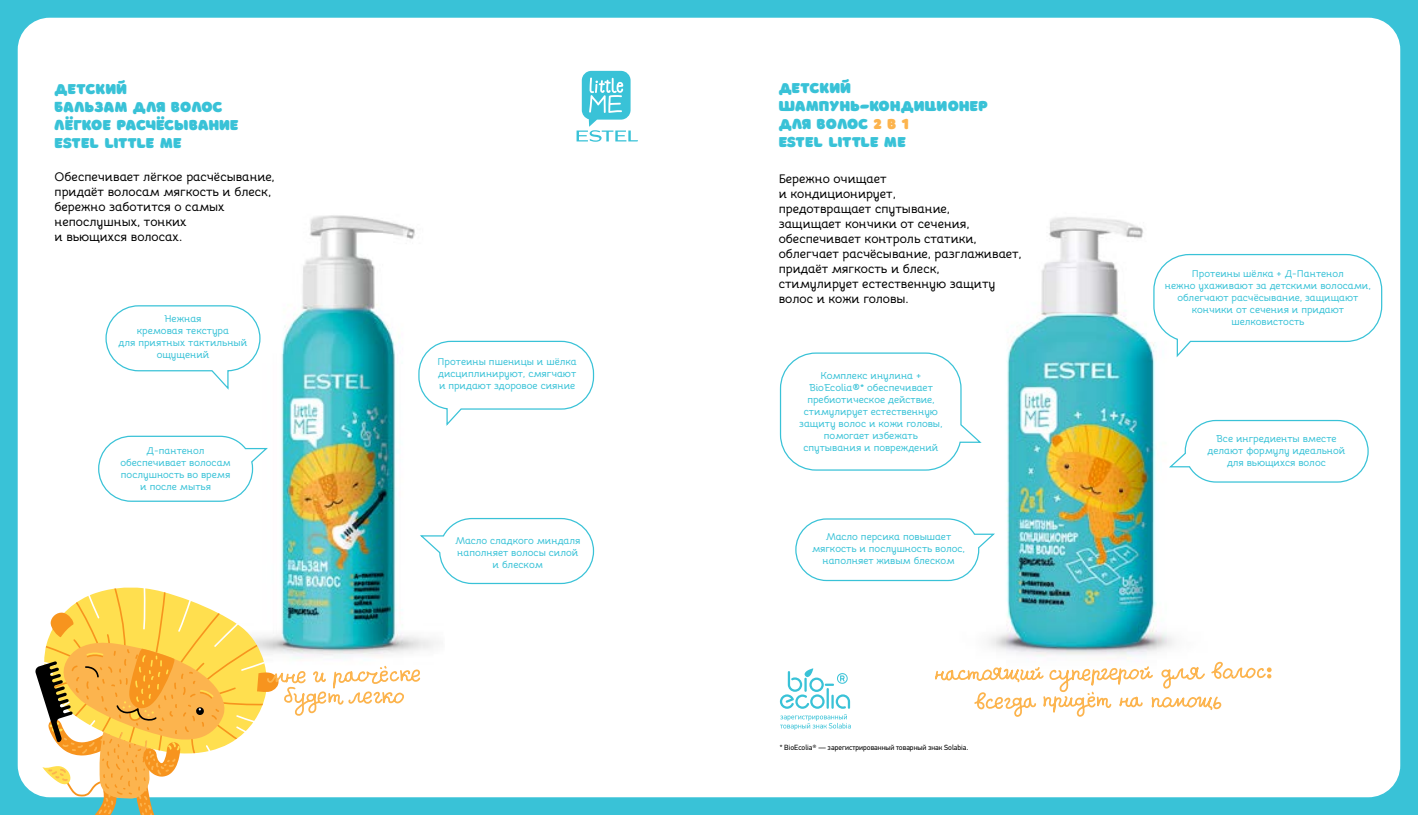
<style>
.page{position:relative;width:1418px;height:815px;background:#fff}
.page>*{position:absolute;margin:0;border:0;box-sizing:border-box;transform-origin:0 0}
.t1{font:15px/18px "Borsok";letter-spacing:.025em;color:#39c2d7}
.t2{font:700 12.5px/15px "Bellota";color:#000}
.t3{font:700 10px/12px "Bellota";color:#39c2d7;text-align:center}
.t4{font:7.5px "PF Din Text Pro";color:#000}
.s1{color:#fcb44e}
</style>
<div class="page">
<div style="left:0;top:0;width:1417px;height:815px;background:#39c2d7"></div>
<div style="left:18px;top:18px;width:1382px;height:779px;background:#fff;border-radius:32px"></div>
<img style="left:1006px;top:217px;width:149px;height:247px">
<img style="left:203px;top:215px;width:235px;height:435px">
<svg style="left:1152px;top:253px;width:230px;height:106px"></svg>
<svg style="left:795px;top:518px;width:110px;height:64px"></svg>
<svg style="left:779px;top:352px;width:203px;height:119px"></svg>
<svg style="left:1173px;top:419px;width:196px;height:64px"></svg>
<svg style="left:905px;top:464px;width:362px;height:334px"></svg>
<svg style="left:1266px;top:667px;width:5px;height:11px"></svg>
<svg style="left:779px;top:668px;width:71px;height:62px"></svg>
<svg style="left:417px;top:340px;width:177px;height:87px"></svg>
<div style="left:105px;top:305px;width:155px;height:66px;border:1px solid #39c2d7;border-radius:32px"></div>
<svg style="left:98px;top:435px;width:171px;height:67px"></svg>
<svg style="left:422px;top:517px;width:172px;height:68px"></svg>
<svg style="left:35px;top:586px;width:219px;height:229px"></svg>
<svg style="left:576px;top:71px;width:62px;height:71px"></svg>
<img style="left:254px;top:491px;width:168px;height:307px">
<h1 class="t1" style="left:55px;top:79px;width:185px">Детский<br>бальзам для волос<br>Лёгкое расчёсывание<br>ESTEL LITTLE ME</h1>
<p class="t2" style="left:55px;top:168px;width:221px">Обеспечивает лёгкое расчёсывание, придаёт волосам мягкость и блеск, бережно заботится о самых непослушных, тонких<br>и вьющихся волосах.</p>
<p class="t3" style="left:119px;top:312px;width:130px">Нежная<br>кремовая текстура<br>для приятных тактильный ощущений</p>
<p class="t3" style="left:120px;top:443px;width:112px">Д-пантенол обеспечивает волосам послушность во время и после мытья</p>
<p class="t3" style="left:437px;top:354px;width:141px;text-align:justify">Протеины пшеницы и шёлка дисциплинируют, смягчают и придают здоровое сияние</p>
<p class="t3" style="left:455px;top:533px;width:127px">Масло сладкого миндаля наполняет волосы силой и блеском</p>
<h1 class="t1" style="left:778px;top:78px;width:211px">Детский шампунь-кондиционер для волос <span class="s1">2 в 1<br></span>ESTEL LITTLE ME</h1>
<p class="t2" style="left:778px;top:170px;width:244px">Бережно очищает<br>и кондиционирует,<br>предотвращает спутывание,<br>защищает кончики от сечения, обеспечивает контроль статики, облегчает расчёсывание, разглаживает, придаёт мягкость и блеск, стимулирует естественную защиту волос и кожи головы.</p>
<p class="t3" style="left:799px;top:368px;width:145px">Комплекс инулина +<br>BioEcolia®* обеспечивает пребиотическое действие, стимулирует естественную защиту волос и кожи головы, помогает избежать спутывания и повреждений</p>
<p class="t3" style="left:812px;top:530px;width:154px">Масло персика повышает мягкость и послушность волос, наполняет живым блеском</p>
<p class="t4" style="left:780px;top:743px;width:190px">* BioEcolia® — зарегистрированный товарный знак Solabia.</p>
<p class="t3" style="left:1164px;top:266px;width:207px">Протеины шёлка + Д-Пантенол<br>нежно ухаживают за детскими волосами, облегчают расчёсывание, защищают кончики от сечения и придают шелковистость</p>
<p class="t3" style="left:1207px;top:431px;width:139px">Все ингредиенты вместе делают формулу идеальной для вьющихся волос</p>
</div>
